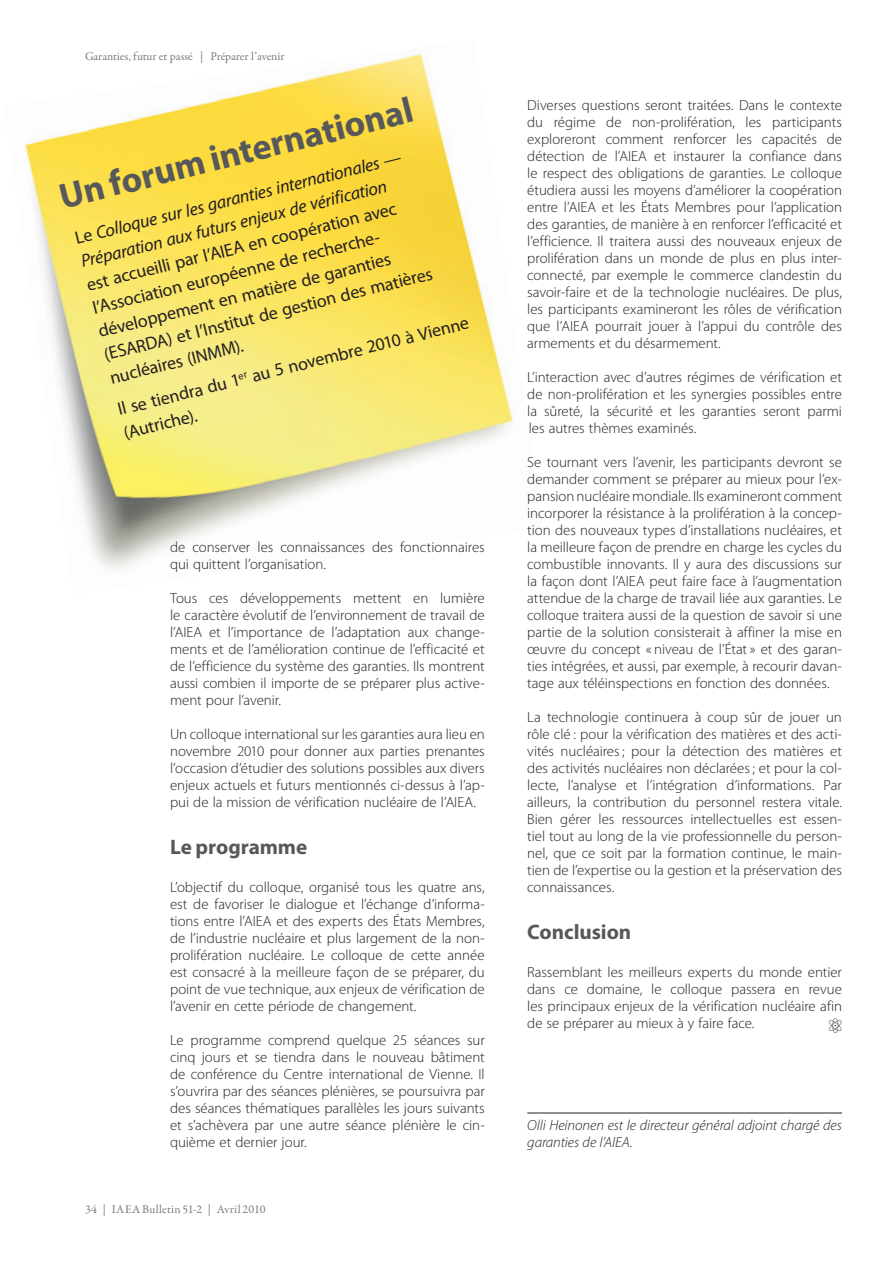
<style>
.page{position:relative;width:893px;height:1263px;background:#fff}
.page>*{position:absolute;margin:0;border:0;box-sizing:border-box;transform-origin:0 0}
.t1{font:700 36px "Myriad Pro";color:#57585a}
.t2{font:700 21px "Myriad Pro";color:#57585a}
.t3{font:18px/24px "Myriad Pro";color:#231f20}
.t4{font:italic 18px/24px "Myriad Pro";color:#231f20}
.t5{font:300 14.7px/17px "Myriad Pro";letter-spacing:-.005em;color:#231f20;text-align:justify}
.t6{font:italic 300 14.7px/17px "Myriad Pro";letter-spacing:-.005em;color:#231f20}
.t7{font:14.7px "IAEA Logofont";color:#231f20}
.t8{font:12px "Garamond Premr Pro";color:#797a81}
.t9{font:12px "Garamond Premr Pro";letter-spacing:.02em;color:#797a81}
.s1{font-style:normal}
</style>
<div class="page">
<img style="left:24px;top:53px;width:490px;height:516px">
<hr style="left:527px;top:1112px;width:315px;height:1px;background:#231f20">
<p class="t8" style="left:85px;top:48px;width:201px">Garanties, futur et passé | Préparer l’avenir</p>
<h1 class="t1" style="left:54px;top:174px;width:365px;rotate:-14deg">Un forum international</h1>
<p class="t5" style="left:527px;top:97px;width:316px">Diverses questions seront traitées. Dans le contexte du régime de non-prolifération, les participants exploreront comment renforcer les capacités de détection de l’AIEA et instaurer la confiance dans le respect des obligations de garanties. Le colloque étudiera aussi les moyens d’améliorer la coopération entre l’AIEA et les États Membres pour l’application des garanties, de manière à en renforcer l’efficacité et l’efficience. Il traitera aussi des nouveaux enjeux de prolifération dans un monde de plus en plus inter&shy;connecté, par exemple le commerce clandestin du savoir-faire et de la technologie nucléaires. De plus, les participants examineront les rôles de vérification que l’AIEA pourrait jouer à l’appui du contrôle des armements et du désarmement.</p>
<p class="t5" style="left:527px;top:369px;width:316px">L’interaction avec d’autres régimes de vérification et de non-prolifération et les synergies possibles entre la sûreté, la sécurité et les garanties seront parmi les autres thèmes examinés.</p>
<p class="t5" style="left:527px;top:454px;width:316px">Se tournant vers l’avenir, les participants devront se demander comment se préparer au mieux pour l’ex&shy;pansion nucléaire mondiale. Ils examineront comment incorporer la résistance à la prolifération à la concep&shy;tion des nouveaux types d’installations nucléaires, et la meilleure façon de prendre en charge les cycles du combustible innovants. Il y aura des discussions sur la façon dont l’AIEA peut faire face à l’augmentation attendue de la charge de travail liée aux garanties. Le colloque traitera aussi de la question de savoir si une partie de la solution consisterait à affiner la mise en œuvre du concept « niveau de l’État » et des garan&shy;ties intégrées, et aussi, par exemple, à recourir davan&shy;tage aux téléinspections en fonction des données.</p>
<p class="t5" style="left:527px;top:709px;width:316px">La technologie continuera à coup sûr de jouer un rôle clé : pour la vérification des matières et des acti&shy;vités nucléaires ; pour la détection des matières et des activités nucléaires non déclarées ; et pour la col&shy;lecte, l’analyse et l’intégration d’informations. Par ailleurs, la contribution du personnel restera vitale.<br>Bien gérer les ressources intellectuelles est essen&shy;tiel tout au long de la vie professionnelle du person&shy;nel, que ce soit par la formation continue, le main&shy;tien de l’expertise ou la gestion et la préservation des connaissances.</p>
<h2 class="t2" style="left:527px;top:918px;width:106px">Conclusion</h2>
<p class="t5" style="left:527px;top:964px;width:316px">Rassemblant les meilleurs experts du monde entier dans ce domaine, le colloque passera en revue les principaux enjeux de la vérification nucléaire afin de se préparer au mieux à y faire face.</p>
<p class="t4" style="left:73px;top:226px;width:337px;rotate:-14deg"><span class="s1">Le</span> Colloque sur les garanties internationales —<br>Préparation aux futurs enjeux de vérification</p>
<p class="t3" style="left:84px;top:273px;width:339px;rotate:-14deg">est accueilli par l’AIEA en coopération avec l’Association européenne de recherche&shy;développement en matière de garanties (ESARDA) et l’Institut de gestion des matières nucléaires (INMM).</p>
<p class="t3" style="left:115px;top:398px;width:363px;rotate:-14deg">Il se tiendra du 1<sup>er</sup> au 5 novembre 2010 à Vienne (Autriche).</p>
<p class="t5" style="left:170px;top:539px;width:316px">de conserver les connaissances des fonctionnaires qui quittent l’organisation.</p>
<p class="t5" style="left:170px;top:590px;width:316px">Tous ces développements mettent en lumière le caractère évolutif de l’environnement de travail de l’AIEA et l’importance de l’adaptation aux change&shy;ments et de l’amélioration continue de l’efficacité et de l’efficience du système des garanties. Ils montrent aussi combien il importe de se préparer plus active&shy;ment pour l’avenir.</p>
<p class="t5" style="left:170px;top:726px;width:316px">Un colloque international sur les garanties aura lieu en novembre 2010 pour donner aux parties prenantes l’occasion d’étudier des solutions possibles aux divers enjeux actuels et futurs mentionnés ci-dessus à l’ap&shy;pui de la mission de vérification nucléaire de l’AIEA.</p>
<h2 class="t2" style="left:170px;top:833px;width:139px">Le programme</h2>
<p class="t5" style="left:170px;top:879px;width:316px">L’objectif du colloque, organisé tous les quatre ans, est de favoriser le dialogue et l’échange d’informa&shy;tions entre l’AIEA et des experts des États Membres, de l’industrie nucléaire et plus largement de la non&shy;prolifération nucléaire. Le colloque de cette année est consacré à la meilleure façon de se préparer, du point de vue technique, aux enjeux de vérification de l’avenir en cette période de changement.</p>
<p class="t5" style="left:170px;top:1032px;width:316px">Le programme comprend quelque 25 séances sur cinq jours et se tiendra dans le nouveau bâtiment de conférence du Centre international de Vienne. Il s’ouvrira par des séances plénières, se poursuivra par des séances thématiques parallèles les jours suivants et s’achèvera par une autre séance plénière le cin&shy;quième et dernier jour.</p>
<p class="t7" style="left:829px;top:1018px;width:15px">z</p>
<p class="t6" style="left:527px;top:1117px;width:316px">Olli Heinonen est le directeur général adjoint chargé des garanties de l’AIEA.</p>
<p class="t9" style="left:85px;top:1201px;width:182px">34 | IAEA Bulletin 51-2 | Avril 2010</p>
</div>
